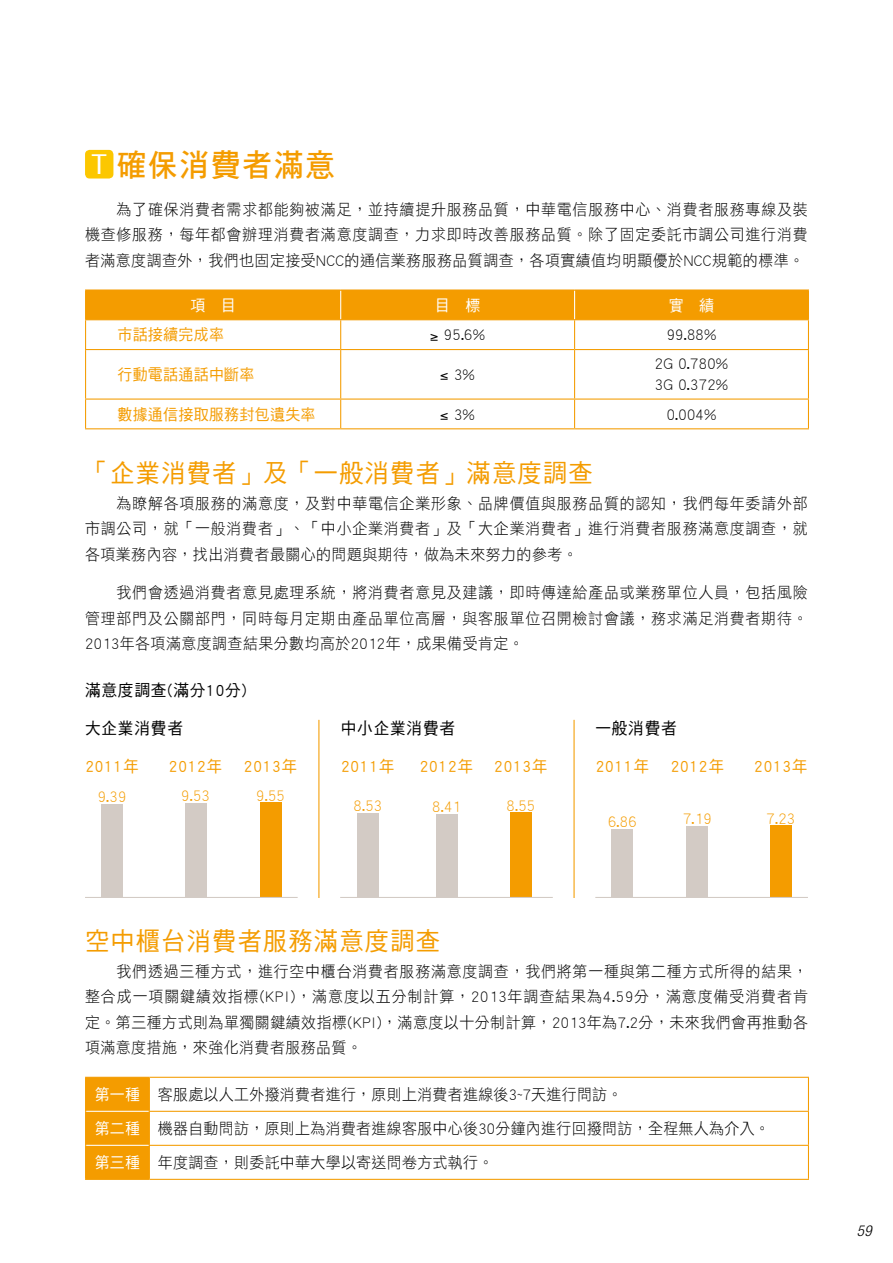
<style>
.page{position:relative;width:893px;height:1263px;background:#fff}
.page>*{position:absolute;margin:0;border:0;box-sizing:border-box;transform-origin:0 0}
.t1{font:31.5px "DF Hei Std W7";letter-spacing:.05em;color:#f49c00;scale:.95 1}
.t2{font:28.05px "Stone Sans";color:#fff;scale:.95 1}
.t3{font:25.5px "DF Hei Std W5";letter-spacing:.05em;color:#f49c00;scale:.95 1}
.t4{font:16.5px "DF Hei Std W5";letter-spacing:.05em;color:#f49c00;scale:.95 1}
.t5{font:16.5px "DF Hei Std W5";letter-spacing:.05em;color:#000;scale:.95 1}
.t6{font:15.75px/25.5px "DF Hei Std W3";letter-spacing:.03em;color:#000;text-align:justify;scale:.95 1}
.t7{font:15.75px "DF Hei Std W3";letter-spacing:.02em;color:#f49c00;scale:.95 1}
.t8{font:15.75px "DF Hei Std W5";letter-spacing:.02em;color:#f49c00;scale:.95 1}
.t9{font:15.75px "DF Hei Std W5";color:#fff;scale:.95 1}
.t10{font:italic 300 condensed 15px "Helvetica Neue";color:#000}
.s1{font-family:"DF Hei Std W5";color:#fff}
</style>
<div class="page">
<div style="left:770px;top:826px;width:21px;height:72px;background:#f49c00"></div>
<div style="left:687px;top:826px;width:21px;height:72px;background:#d3cbc5"></div>
<div style="left:612px;top:830px;width:21px;height:68px;background:#d3cbc5"></div>
<div style="left:510px;top:813px;width:21px;height:85px;background:#f49c00"></div>
<div style="left:436px;top:814px;width:21px;height:84px;background:#d3cbc5"></div>
<div style="left:357px;top:813px;width:21px;height:85px;background:#d3cbc5"></div>
<div style="left:260px;top:803px;width:21px;height:95px;background:#f49c00"></div>
<div style="left:185px;top:803px;width:21px;height:95px;background:#d3cbc5"></div>
<div style="left:101px;top:804px;width:22px;height:94px;background:#d3cbc5"></div>
<div style="left:85px;top:150px;width:28px;height:29px;background:#fcc700;border-radius:5px"></div>
<hr style="left:85px;top:289px;width:256px;height:2px;background:#f49c00">
<hr style="left:341px;top:289px;width:234px;height:2px;background:#f49c00">
<hr style="left:575px;top:289px;width:234px;height:2px;background:#f49c00">
<svg style="left:85px;top:290px;width:724px;height:59px"></svg>
<hr style="left:85px;top:349px;width:256px;height:1px;background:#f49c00">
<hr style="left:85px;top:350px;width:1px;height:48px;background:#f49c00">
<hr style="left:341px;top:349px;width:234px;height:1px;background:#f49c00">
<hr style="left:340px;top:350px;width:1px;height:48px;background:#f49c00">
<hr style="left:575px;top:349px;width:234px;height:1px;background:#f49c00">
<hr style="left:574px;top:350px;width:1px;height:48px;background:#f49c00">
<hr style="left:808px;top:350px;width:1px;height:48px;background:#f49c00">
<hr style="left:85px;top:398px;width:256px;height:2px;background:#f49c00">
<svg style="left:85px;top:400px;width:1px;height:28px"></svg>
<hr style="left:341px;top:398px;width:234px;height:2px;background:#f49c00">
<svg style="left:340px;top:400px;width:1px;height:28px"></svg>
<hr style="left:575px;top:398px;width:234px;height:2px;background:#f49c00">
<svg style="left:574px;top:400px;width:1px;height:28px"></svg>
<svg style="left:808px;top:400px;width:1px;height:28px"></svg>
<hr style="left:85px;top:428px;width:256px;height:1px;background:#f49c00">
<hr style="left:341px;top:428px;width:234px;height:1px;background:#f49c00">
<hr style="left:575px;top:428px;width:234px;height:1px;background:#f49c00">
<div style="left:86px;top:1078px;width:63px;height:101px;background:#f49c00"></div>
<hr style="left:86px;top:1111px;width:63px;height:1px;background:#fff">
<hr style="left:86px;top:1145px;width:63px;height:1px;background:#fff">
<hr style="left:149px;top:1077px;width:660px;height:1px;background:#f49c00">
<hr style="left:808px;top:1078px;width:1px;height:33px;background:#f49c00">
<hr style="left:149px;top:1111px;width:660px;height:1px;background:#f49c00">
<hr style="left:808px;top:1112px;width:1px;height:33px;background:#f49c00">
<hr style="left:149px;top:1145px;width:660px;height:1px;background:#f49c00">
<hr style="left:808px;top:1146px;width:1px;height:33px;background:#f49c00">
<hr style="left:149px;top:1179px;width:660px;height:1px;background:#f49c00">
<hr style="left:85px;top:1077px;width:64px;height:1px;background:#f49c00">
<hr style="left:85px;top:1078px;width:1px;height:33px;background:#f49c00">
<hr style="left:149px;top:1078px;width:1px;height:33px;background:#f49c00">
<hr style="left:85px;top:1111px;width:1px;height:34px;background:#f49c00">
<hr style="left:149px;top:1112px;width:1px;height:33px;background:#f49c00">
<hr style="left:85px;top:1145px;width:1px;height:34px;background:#f49c00">
<hr style="left:149px;top:1146px;width:1px;height:33px;background:#f49c00">
<hr style="left:85px;top:1179px;width:64px;height:1px;background:#f49c00">
<hr style="left:318px;top:720px;width:1px;height:178px;background:#f49c00">
<hr style="left:573px;top:720px;width:2px;height:178px;background:#f49c00">
<hr style="left:85px;top:897px;width:213px;height:1px;background:#d3cbc5">
<hr style="left:340px;top:897px;width:213px;height:1px;background:#d3cbc5">
<hr style="left:595px;top:897px;width:213px;height:1px;background:#d3cbc5">
<h1 class="t1" style="left:117px;top:148px;width:231px">確保消費者滿意</h1>
<p class="t6" style="left:85px;top:196px;width:762px;text-indent:31px">為了確保消費者需求都能夠被滿足，並持續提升服務品質，中華電信服務中心、消費者服務專線及裝機查修服務，每年都會辦理消費者滿意度調查，力求即時改善服務品質。除了固定委託市調公司進行消費者滿意度調查外，我們也固定接受NCC的通信業務服務品質調查，各項實績值均明顯優於NCC規範的標準。</p>
<h2 class="t2" style="left:92px;top:147px;width:17px">T</h2>
<p class="t9" style="left:190px;top:296px;width:49px">項　目</p>
<p class="t9" style="left:435px;top:296px;width:49px">目　標</p>
<p class="t9" style="left:669px;top:296px;width:49px">實　績</p>
<p class="t8" style="left:117px;top:326px;width:114px">市話接續完成率</p>
<p class="t6" style="left:430px;top:322px;width:59px">≥ 95.6%</p>
<p class="t6" style="left:667px;top:322px;width:54px">99.88%</p>
<p class="t8" style="left:117px;top:366px;width:146px">行動電話通話中斷率</p>
<p class="t6" style="left:440px;top:361px;width:38px">≤ 3%</p>
<p class="t6" style="left:655px;top:353px;width:79px;line-height:21px">2G 0.780%<br>3G 0.372%</p>
<p class="t8" style="left:117px;top:405px;width:210px">數據通信接取服務封包遺失率</p>
<p class="t6" style="left:440px;top:401px;width:38px">≤ 3%</p>
<p class="t6" style="left:667px;top:401px;width:54px">0.004%</p>
<h3 class="t3" style="left:85px;top:459px;width:536px">「企業消費者」及「一般消費者」滿意度調查</h3>
<p class="t6" style="left:85px;top:490px;width:762px;text-indent:31px">為瞭解各項服務的滿意度，及對中華電信企業形象、品牌價值與服務品質的認知，我們每年委請外部市調公司，就「一般消費者」、「中小企業消費者」及「大企業消費者」進行消費者服務滿意度調查，就各項業務內容，找出消費者最關心的問題與期待，做為未來努力的參考。</p>
<p class="t6" style="left:85px;top:579px;width:762px;text-indent:31px">我們會透過消費者意見處理系統，將消費者意見及建議，即時傳達給產品或業務單位人員，包括風險管理部門及公關部門，同時每月定期由產品單位高層，與客服單位召開檢討會議，務求滿足消費者期待。2013年各項滿意度調查結果分數均高於2012年，成果備受肯定。</p>
<p class="t5" style="left:85px;top:681px;width:172px">滿意度調查(滿分10分)</p>
<p class="t5" style="left:85px;top:719px;width:105px">大企業消費者</p>
<p class="t5" style="left:341px;top:719px;width:122px">中小企業消費者</p>
<p class="t5" style="left:595px;top:719px;width:87px">一般消費者</p>
<p class="t4" style="left:85px;top:757px;width:58px">2011年</p>
<p class="t4" style="left:169px;top:757px;width:58px">2012年</p>
<p class="t4" style="left:244px;top:757px;width:58px">2013年</p>
<p class="t4" style="left:341px;top:757px;width:58px">2011年</p>
<p class="t4" style="left:420px;top:757px;width:58px">2012年</p>
<p class="t4" style="left:494px;top:757px;width:58px">2013年</p>
<p class="t4" style="left:596px;top:757px;width:58px">2011年</p>
<p class="t4" style="left:671px;top:757px;width:58px">2012年</p>
<p class="t4" style="left:754px;top:757px;width:58px">2013年</p>
<p class="t7" style="left:98px;top:788px;width:32px">9.39</p>
<p class="t7" style="left:181px;top:786px;width:32px">9.53</p>
<p class="t7" style="left:256px;top:786px;width:32px">9.55</p>
<p class="t7" style="left:354px;top:797px;width:32px">8.53</p>
<p class="t7" style="left:432px;top:798px;width:32px">8.41</p>
<p class="t7" style="left:507px;top:796px;width:32px">8.55</p>
<p class="t7" style="left:608px;top:813px;width:32px">6.86</p>
<p class="t7" style="left:683px;top:810px;width:32px">7.19</p>
<p class="t7" style="left:767px;top:809px;width:32px">7.23</p>
<h3 class="t3" style="left:85px;top:927px;width:375px">空中櫃台消費者服務滿意度調查</h3>
<p class="t6" style="left:85px;top:958px;width:762px;text-indent:31px">我們透過三種方式，進行空中櫃台消費者服務滿意度調查，我們將第一種與第二種方式所得的結果，整合成一項關鍵績效指標(KPI)，滿意度以五分制計算，2013年調查結果為4.59分，滿意度備受消費者肯定。第三種方式則為單獨關鍵績效指標(KPI)，滿意度以十分制計算，2013年為7.2分，未來我們會再推動各項滿意度措施，來強化消費者服務品質。</p>
<p class="t6" style="left:95px;top:1077px;width:712px;line-height:34px;text-align:left"><span class="s1">第一種</span> 客服處以人工外撥消費者進行，原則上消費者進線後3~7天進行問訪。<br><span class="s1">第二種</span> 機器自動問訪，原則上為消費者進線客服中心後30分鐘內進行回撥問訪，全程無人為介入。<span class="s1">第三種</span> 年度調查，則委託中華大學以寄送問卷方式執行。</p>
<p class="t10" style="left:857px;top:1222px;width:16px">59</p>
</div>
